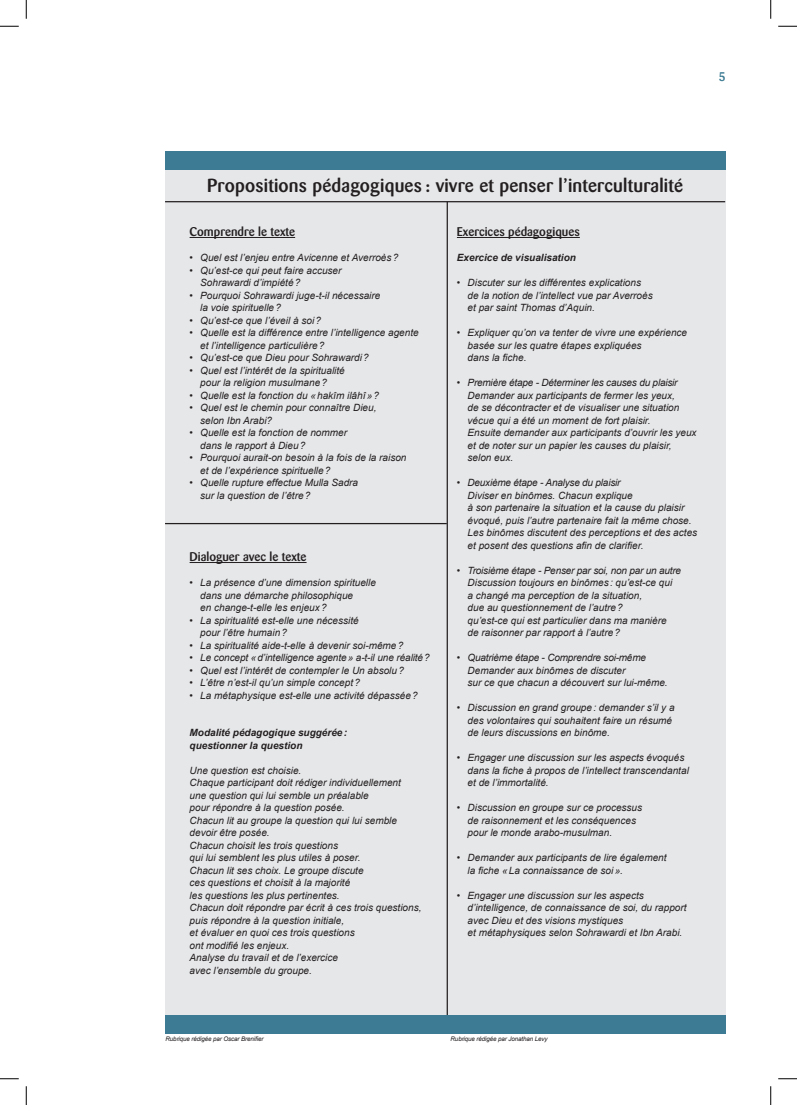
<style>
.page{position:relative;width:797px;height:1105px;background:#fff}
.page>*{position:absolute;margin:0;border:0;box-sizing:border-box;transform-origin:0 0}
.t1{font:500 18.75px "Barmeno";letter-spacing:.01em;color:#231f20}
.t2{font:500 12.5px "Barmeno";color:#231f20}
.t3{font:500 12.5px "Barmeno";color:#3c7b93}
.t4{font:italic 10px/12.5px "Arial";color:#231f20}
.t5{font:italic 700 10px/12.5px "Arial";color:#231f20}
.t6{font:italic 6.25px "Arial";letter-spacing:-.02em;color:#231f20}
</style>
<div class="page">
<div style="left:165px;top:168px;width:560px;height:866px;background:#e6e7e9"></div>
<hr style="left:190px;top:237px;width:105px;height:1px;background:#231f20">
<hr style="left:190px;top:562px;width:116px;height:1px;background:#231f20">
<hr style="left:457px;top:237px;width:123px;height:1px;background:#231f20">
<hr style="left:165px;top:201px;width:560px;height:1px;background:#231f20">
<hr style="left:165px;top:523px;width:282px;height:1px;background:#231f20">
<hr style="left:446px;top:202px;width:2px;height:826px;background:#231f20">
<div style="left:165px;top:151px;width:560px;height:19px;background:#3c7b93"></div>
<div style="left:165px;top:1015px;width:560px;height:19px;background:#3c7b93"></div>
<svg style="left:0;top:25px;width:19px;height:2px"></svg>
<svg style="left:778px;top:25px;width:19px;height:2px"></svg>
<svg style="left:0;top:1078px;width:19px;height:1px"></svg>
<svg style="left:778px;top:1078px;width:19px;height:1px"></svg>
<svg style="left:25px;top:0;width:2px;height:19px"></svg>
<svg style="left:25px;top:1086px;width:2px;height:19px"></svg>
<svg style="left:770px;top:0;width:1px;height:19px"></svg>
<svg style="left:770px;top:1086px;width:1px;height:19px"></svg>
<p class="t3" style="left:719px;top:69px;width:8px">5</p>
<h1 class="t1" style="left:207px;top:175px;width:477px">Propositions pédagogiques : vivre et penser l’interculturalité</h1>
<p class="t2" style="left:190px;top:224px;width:107px">Comprendre le texte</p>
<p class="t4" style="left:190px;top:252px;width:210px">• Quel est l’enjeu entre Avicenne et Averroès?</p>
<p class="t4" style="left:200px;top:264px;width:143px;text-indent:-11px">• Qu’est-ce qui peut faire accuser<br>Sohrawardi d’impiété?</p>
<p class="t4" style="left:200px;top:289px;width:182px;text-indent:-11px">• Pourquoi Sohrawardi juge-t-il nécessaire la voie spirituelle?</p>
<p class="t4" style="left:190px;top:314px;width:133px">• Qu’est-ce que l’éveil à soi?</p>
<p class="t4" style="left:200px;top:327px;width:220px;text-indent:-11px">• Quelle est la différence entre l’intelligence agente et l’intelligence particulière?</p>
<p class="t4" style="left:190px;top:352px;width:181px">• Qu’est-ce que Dieu pour Sohrawardi?</p>
<p class="t4" style="left:200px;top:364px;width:146px;text-indent:-11px">• Quel est l’intérêt de la spiritualité pour la religion musulmane?</p>
<p class="t4" style="left:190px;top:389px;width:191px">• Quelle est la fonction du «hakîm ilâhî»?</p>
<p class="t4" style="left:200px;top:402px;width:178px;text-indent:-11px">• Quel est le chemin pour connaître Dieu, selon Ibn Arabi?</p>
<p class="t4" style="left:200px;top:427px;width:148px;text-indent:-11px">• Quelle est la fonction de nommer dans le rapport à Dieu?</p>
<p class="t4" style="left:200px;top:452px;width:208px;text-indent:-11px">• Pourquoi aurait-on besoin à la fois de la raison et de l’expérience spirituelle?</p>
<p class="t4" style="left:200px;top:477px;width:159px;text-indent:-11px">• Quelle rupture effectue Mulla Sadra sur la question de l’être?</p>
<p class="t2" style="left:190px;top:549px;width:118px">Dialoguer avec le texte</p>
<p class="t4" style="left:200px;top:577px;width:177px;text-indent:-11px">• La présence d’une dimension spirituelle dans une démarche philosophique<br>en change-t-elle les enjeux?</p>
<p class="t4" style="left:200px;top:614px;width:160px;text-indent:-11px">• La spiritualité est-elle une nécessité pour l’être humain?</p>
<p class="t4" style="left:190px;top:639px;width:215px">• La spiritualité aide-t-elle à devenir soi-même?</p>
<p class="t4" style="left:190px;top:652px;width:242px">• Le concept «d’intelligence agente» a-t-il une réalité?</p>
<p class="t4" style="left:190px;top:664px;width:216px">• Quel est l’intérêt de contempler le Un absolu?</p>
<p class="t4" style="left:190px;top:677px;width:172px">• L’être n’est-il qu’un simple concept?</p>
<p class="t4" style="left:190px;top:689px;width:230px">• La métaphysique est-elle une activité dépassée?</p>
<p class="t5" style="left:190px;top:727px;width:159px">Modalité pédagogique suggérée: questionner la question</p>
<p class="t4" style="left:190px;top:764px;width:233px">Une question est choisie.<br>Chaque participant doit rédiger individuellement<br>une question qui lui semble un préalable<br>pour répondre à la question posée.<br>Chacun lit au groupe la question qui lui semble devoir être posée.<br>Chacun choisit les trois questions<br>qui lui semblent les plus utiles à poser.<br>Chacun lit ses choix. Le groupe discute<br>ces questions et choisit à la majorité<br>les questions les plus pertinentes.<br>Chacun doit répondre par écrit à ces trois questions, puis répondre à la question initiale,<br>et évaluer en quoi ces trois questions<br>ont modifié les enjeux.<br>Analyse du travail et de l’exercice<br>avec l’ensemble du groupe.</p>
<p class="t2" style="left:457px;top:224px;width:124px">Exercices pédagogiques</p>
<p class="t5" style="left:457px;top:252px;width:120px">Exercice de visualisation</p>
<p class="t4" style="left:467px;top:277px;width:187px;text-indent:-11px">• Discuter sur les différentes explications de la notion de l’intellect vue par Averroès et par saint Thomas d’Aquin.</p>
<p class="t4" style="left:467px;top:327px;width:221px;text-indent:-11px">• Expliquer qu’on va tenter de vivre une expérience basée sur les quatre étapes expliquées<br>dans la fiche.</p>
<p class="t4" style="left:467px;top:377px;width:230px;text-indent:-11px">• Première étape - Déterminer les causes du plaisir Demander aux participants de fermer les yeux,<br>de se décontracter et de visualiser une situation vécue qui a été un moment de fort plaisir.<br>Ensuite demander aux participants d’ouvrir les yeux et de noter sur un papier les causes du plaisir, selon eux.</p>
<p class="t4" style="left:467px;top:477px;width:231px;text-indent:-11px">• Deuxième étape - Analyse du plaisir<br>Diviser en binômes. Chacun explique<br>à son partenaire la situation et la cause du plaisir évoqué, puis l’autre partenaire fait la même chose.<br>Les binômes discutent des perceptions et des actes et posent des questions afin de clarifier.</p>
<p class="t4" style="left:467px;top:564px;width:215px;text-indent:-11px">• Troisième étape - Penser par soi, non par un autre Discussion toujours en binômes : qu’est-ce qui<br>a changé ma perception de la situation,<br>due au questionnement de l’autre?<br>qu’est-ce qui est particulier dans ma manière<br>de raisonner par rapport à l’autre?</p>
<p class="t4" style="left:467px;top:652px;width:202px;text-indent:-11px">• Quatrième étape - Comprendre soi-même<br>Demander aux binômes de discuter<br>sur ce que chacun a découvert sur lui-même.</p>
<p class="t4" style="left:467px;top:702px;width:208px;text-indent:-11px">• Discussion en grand groupe: demander s’il y a des volontaires qui souhaitent faire un résumé de leurs discussions en binôme.</p>
<p class="t4" style="left:467px;top:752px;width:223px;text-indent:-11px">• Engager une discussion sur les aspects évoqués dans la fiche à propos de l’intellect transcendantal et de l’immortalité.</p>
<p class="t4" style="left:467px;top:802px;width:176px;text-indent:-11px">• Discussion en groupe sur ce processus de raisonnement et les conséquences pour le monde arabo-musulman.</p>
<p class="t4" style="left:467px;top:852px;width:200px;text-indent:-11px">• Demander aux participants de lire également la fiche «La connaissance de soi».</p>
<p class="t4" style="left:467px;top:889px;width:220px;text-indent:-11px">• Engager une discussion sur les aspects d’intelligence, de connaissance de soi, du rapport avec Dieu et des visions mystiques<br>et métaphysiques selon Sohrawardi et Ibn Arabi.</p>
<p class="t6" style="left:166px;top:1035px;width:99px">Rubrique rédigée par Oscar Brenifier</p>
<p class="t6" style="left:450px;top:1035px;width:98px">Rubrique rédigée par Jonathan Levy</p>
</div>
